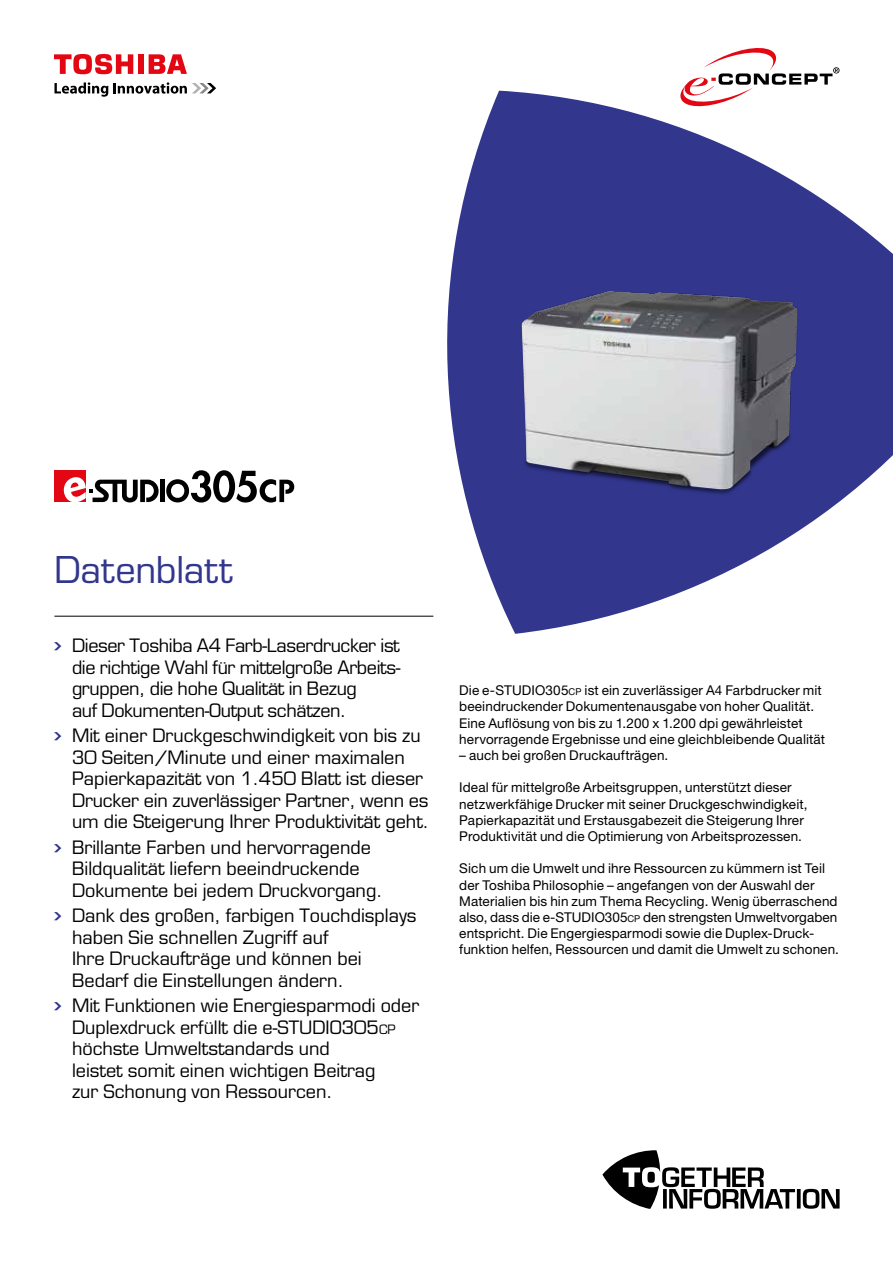
<style>
.page{position:relative;width:893px;height:1263px;background:#fff}
.page>*{position:absolute;margin:0;border:0;box-sizing:border-box;transform-origin:0 0}
.t1{font:36px "Eurostile LT Std";letter-spacing:-.005em;color:#32378d}
.t2{font:18px/21.6px "Eurostile LT Std";color:#000}
.t3{font:18px/21.6px "Eurostile LT Std";letter-spacing:-.02em;color:#000}
.t4{font:13.5px/16.2px "Helvetica Neue LT Std";letter-spacing:.01em;color:#000}
.s1{font-family:"Chevron";font-size:21px;color:#32378d}
.s2{font-size:12.6px}
.s3{font-size:9.45px}
</style>
<div class="page">
<svg style="left:54px;top:82px;width:162px;height:15px"></svg>
<div style="left:138px;top:54px;width:6px;height:20px;background:#e30613"></div>
<svg style="left:149px;top:54px;width:38px;height:20px"></svg>
<svg style="left:54px;top:54px;width:79px;height:20px"></svg>
<svg style="left:422px;top:91px;width:471px;height:543px;fill:#32378d"></svg>
<hr style="left:54px;top:616px;width:379px;height:1px;background:#000">
<svg style="left:602px;top:1150px;width:238px;height:59px"></svg>
<div style="left:54px;top:471px;width:32px;height:31px;background:#e30613"></div>
<div style="left:160px;top:480px;width:5px;height:22px;background:#000"></div>
<svg style="left:63px;top:477px;width:96px;height:25px"></svg>
<svg style="left:166px;top:470px;width:128px;height:32px"></svg>
<div style="left:510px;top:275px;width:298px;height:224px;background:#32378d"></div>
<img style="left:521px;top:291px;width:276px;height:198px">
<svg style="left:680px;top:48px;width:159px;height:58px"></svg>
<h1 class="t1" style="left:54px;top:548px;width:180px">Datenblatt</h1>
<h2 class="t3" style="left:72px;top:635px;width:330px;text-indent:-18px"><span class="s1">•</span> Dieser Toshiba A4 Farb-Laserdrucker ist die richtige Wahl für mittelgroße Arbeits&shy;gruppen, die hohe Qualität in Bezug<br>auf Dokumenten-Output schätzen.</h2>
<h2 class="t2" style="left:72px;top:725px;width:359px;text-indent:-18px"><span class="s1">•</span> Mit einer Druckgeschwindigkeit von bis zu 30 Seiten/Minute und einer maximalen Papierkapazität von 1.450 Blatt ist dieser Drucker ein zuverlässiger Partner, wenn es um die Steigerung Ihrer Produktivität geht.</h2>
<h2 class="t2" style="left:72px;top:836px;width:312px;text-indent:-18px"><span class="s1">•</span> Brillante Farben und hervorragende<br>Bildqualität liefern beeindruckende<br>Dokumente bei jedem Druckvorgang.</h2>
<h2 class="t2" style="left:72px;top:905px;width:346px;text-indent:-18px"><span class="s1">•</span> Dank des großen, farbigen Touchdisplays haben Sie schnellen Zugriff auf<br>Ihre Druckaufträge und können bei Bedarf die Einstellungen ändern.</h2>
<h2 class="t2" style="left:72px;top:995px;width:349px;text-indent:-18px"><span class="s1">•</span> Mit Funktionen wie Energiesparmodi oder Duplexdruck erfüllt die e-STUDIO305<span class="s2">cp </span>höchste Umweltstandards und<br>leistet somit einen wichtigen Beitrag<br>zur Schonung von Ressourcen.</h2>
<p class="t4" style="left:459px;top:682px;width:367px">Die e-STUDIO305<span class="s3">cp</span> ist ein zuverlässiger A4 Farbdrucker mit beeindruckender Dokumentenausgabe von hoher Qualität.<br>Eine Auflösung von bis zu 1.200 x 1.200 dpi gewährleistet hervorragende Ergebnisse und eine gleichbleibende Qualität</p>
<p class="t4" style="left:459px;top:747px;width:210px">– auch bei großen Druckaufträgen.</p>
<p class="t4" style="left:459px;top:779px;width:350px">Ideal für mittelgroße Arbeitsgruppen, unterstützt dieser netzwerkfähige Drucker mit seiner Druckgeschwindigkeit, Papierkapazität und Erstausgabezeit die Steigerung Ihrer Produktivität und die Optimierung von Arbeitsprozessen.</p>
<p class="t4" style="left:459px;top:860px;width:381px">Sich um die Umwelt und ihre Ressourcen zu kümmern ist Teil der Toshiba Philosophie – angefangen von der Auswahl der Materialien bis hin zum Thema Recycling. Wenig überraschend also, dass die e-STUDIO305<span class="s3">cp</span> den strengsten Umweltvorgaben entspricht. Die Engergiesparmodi sowie die Duplex-Druck&shy;funktion helfen, Ressourcen und damit die Umwelt zu schonen.</p>
</div>
